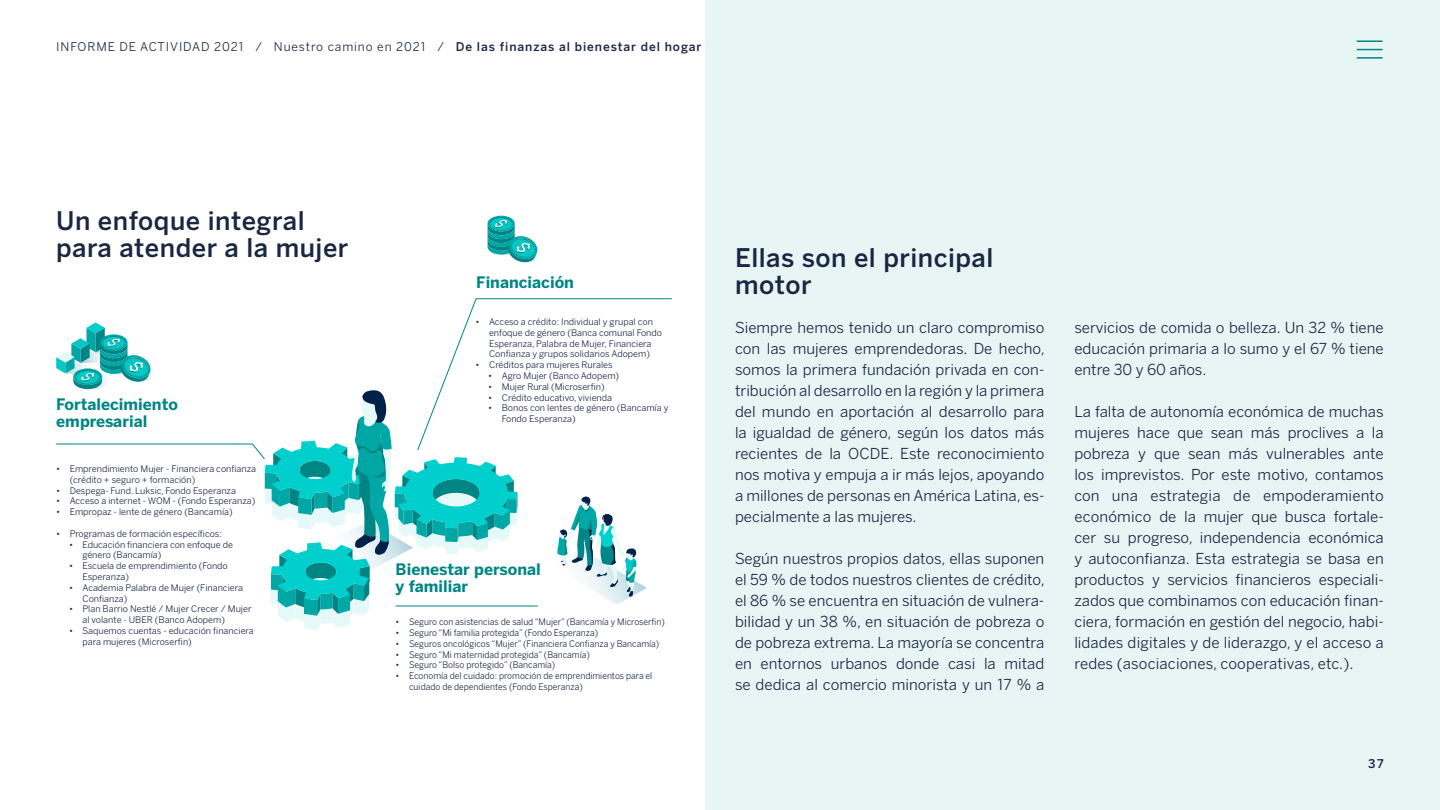
<style>
.page{position:relative;width:1440px;height:810px;background:#fff}
.page>*{position:absolute;margin:0;border:0;box-sizing:border-box;transform-origin:0 0}
.t1{font:500 25.5px/27px "Benton Sans BBVA";letter-spacing:.02em;color:#1a2642}
.t2{font:700 15.75px/17.2px "Benton Sans BBVA";color:#008585}
.t3{font:15px/21px "Benton Sans BBVA";color:#1a2642;text-align:justify}
.t4{font:12px "Benton Sans BBVA";letter-spacing:.075em;color:#1a2642}
.t5{font:500 12px "Benton Sans BBVA";color:#1a2642}
.t6{font:9px/10.8px "Benton Sans BBVA";color:#1a2642}
.t7{font:9px/10.8px "Benton Sans BBVA";color:#1a2642;scale:.95 1}
.s1{font-weight:500}
</style>
<div class="page">
<div style="left:705px;top:0;width:735px;height:810px;background:#e8f5f5"></div>
<svg style="left:488px;top:216px;width:50px;height:47px"></svg>
<svg style="left:56px;top:298px;width:616px;height:332px"></svg>
<hr style="left:396px;top:606px;width:142px;height:1px;background:#008585">
<hr style="left:1357px;top:40px;width:26px;height:2px;background:#008585">
<svg style="left:1357px;top:49px;width:26px;height:1px"></svg>
<hr style="left:1357px;top:57px;width:26px;height:2px;background:#008585">
<p class="t4" style="left:56px;top:40px;width:647px">INFORME DE ACTIVIDAD 2021 / Nuestro camino en 2021 / <span class="s1">De las finanzas al bienestar del hogar</span></p>
<h1 class="t1" style="left:56px;top:208px;width:294px">Un enfoque integral para atender a la mujer</h1>
<p class="t2" style="left:56px;top:396px;width:123px">Fortalecimiento empresarial</p>
<p class="t6" style="left:70px;top:463px;width:188px;text-indent:-14px">• Emprendimiento Mujer - Financiera confianza (crédito + seguro + formación)</p>
<p class="t6" style="left:56px;top:485px;width:181px">• Despega- Fund. Luksic, Fondo Esperanza</p>
<p class="t6" style="left:56px;top:496px;width:201px">• Acceso a internet - WOM - (Fondo Esperanza)</p>
<p class="t6" style="left:56px;top:507px;width:178px">• Empropaz - lente de género (Bancamía)</p>
<p class="t6" style="left:56px;top:528px;width:167px">• Programas de formación específicos:</p>
<p class="t6" style="left:83px;top:539px;width:152px;text-indent:-14px">• Educación financiera con enfoque de género (Bancamía)</p>
<p class="t6" style="left:83px;top:561px;width:147px;text-indent:-14px">• Escuela de emprendimiento (Fondo<br>Esperanza)</p>
<p class="t6" style="left:83px;top:582px;width:162px;text-indent:-14px">• Academia Palabra de Mujer (Financiera<br>Confianza)</p>
<p class="t6" style="left:83px;top:604px;width:171px;text-indent:-14px">• Plan Barrio Nestlé / Mujer Crecer / Mujer al volante - UBER (Banco Adopem)</p>
<p class="t6" style="left:83px;top:625px;width:173px;text-indent:-14px">• Saquemos cuentas - educación financiera para mujeres (Microserfin)</p>
<p class="t2" style="left:476px;top:274px;width:99px">Financiación</p>
<p class="t6" style="left:489px;top:316px;width:174px;text-indent:-14px">• Acceso a crédito: Individual y grupal con enfoque de género (Banca comunal Fondo Esperanza, Palabra de Mujer, Financiera Confianza y grupos solidarios Adopem)</p>
<p class="t6" style="left:476px;top:360px;width:138px">• Créditos para mujeres Rurales</p>
<p class="t6" style="left:488px;top:370px;width:132px">• Agro Mujer (Banco Adopem)</p>
<p class="t6" style="left:488px;top:381px;width:118px">• Mujer Rural (Microserfin)</p>
<p class="t6" style="left:488px;top:392px;width:125px">• Crédito educativo, vivienda</p>
<p class="t6" style="left:502px;top:403px;width:168px;text-indent:-14px">• Bonos con lentes de género (Bancamía y<br>Fondo Esperanza)</p>
<p class="t2" style="left:396px;top:561px;width:147px">Bienestar personal y familiar</p>
<p class="t7" style="left:396px;top:617px;width:285px">• Seguro con asistencias de salud “Mujer” (Bancamía y Microserfin)</p>
<p class="t7" style="left:396px;top:627px;width:215px">• Seguro “Mi familia protegida” (Fondo Esperanza)</p>
<p class="t7" style="left:396px;top:638px;width:279px">• Seguros oncológicos “Mujer” (Financiera Confianza y Bancamía)</p>
<p class="t7" style="left:396px;top:649px;width:206px">• Seguro “Mi maternidad protegida” (Bancamía)</p>
<p class="t7" style="left:396px;top:660px;width:170px">• Seguro “Bolso protegido” (Bancamía)</p>
<p class="t7" style="left:409px;top:671px;width:258px;text-indent:-14px">• Economía del cuidado: promoción de emprendimientos para el cuidado de dependientes (Fondo Esperanza)</p>
<h1 class="t1" style="left:735px;top:245px;width:260px">Ellas son el principal motor</h1>
<p class="t3" style="left:735px;top:317px;width:311px">Siempre hemos tenido un claro compromiso con las mujeres emprendedoras. De hecho, somos la primera fundación privada en con&shy;tribución al desarrollo en la región y la primera del mundo en aportación al desarrollo para la igualdad de género, según los datos más recientes de la OCDE. Este reconocimiento nos motiva y empuja a ir más lejos, apoyando a millones de personas en América Latina, es&shy;pecialmente a las mujeres.</p>
<p class="t3" style="left:735px;top:548px;width:311px">Según nuestros propios datos, ellas suponen el 59 % de todos nuestros clientes de crédito, el 86 % se encuentra en situación de vulnera&shy;bilidad y un 38 %, en situación de pobreza o de pobreza extrema. La mayoría se concentra en entornos urbanos donde casi la mitad se dedica al comercio minorista y un 17 % a</p>
<p class="t3" style="left:1074px;top:317px;width:311px">servicios de comida o belleza. Un 32 % tiene educación primaria a lo sumo y el 67 % tiene entre 30 y 60 años.</p>
<p class="t3" style="left:1074px;top:401px;width:311px">La falta de autonomía económica de muchas mujeres hace que sean más proclives a la pobreza y que sean más vulnerables ante los imprevistos. Por este motivo, contamos con una estrategia de empoderamiento económico de la mujer que busca fortale&shy;cer su progreso, independencia económica y autoconfianza. Esta estrategia se basa en productos y servicios financieros especiali&shy;zados que combinamos con educación finan&shy;ciera, formación en gestión del negocio, habi&shy;lidades digitales y de liderazgo, y el acceso a redes (asociaciones, cooperativas, etc.).</p>
<p class="t5" style="left:1368px;top:756px;width:17px">37</p>
</div>
